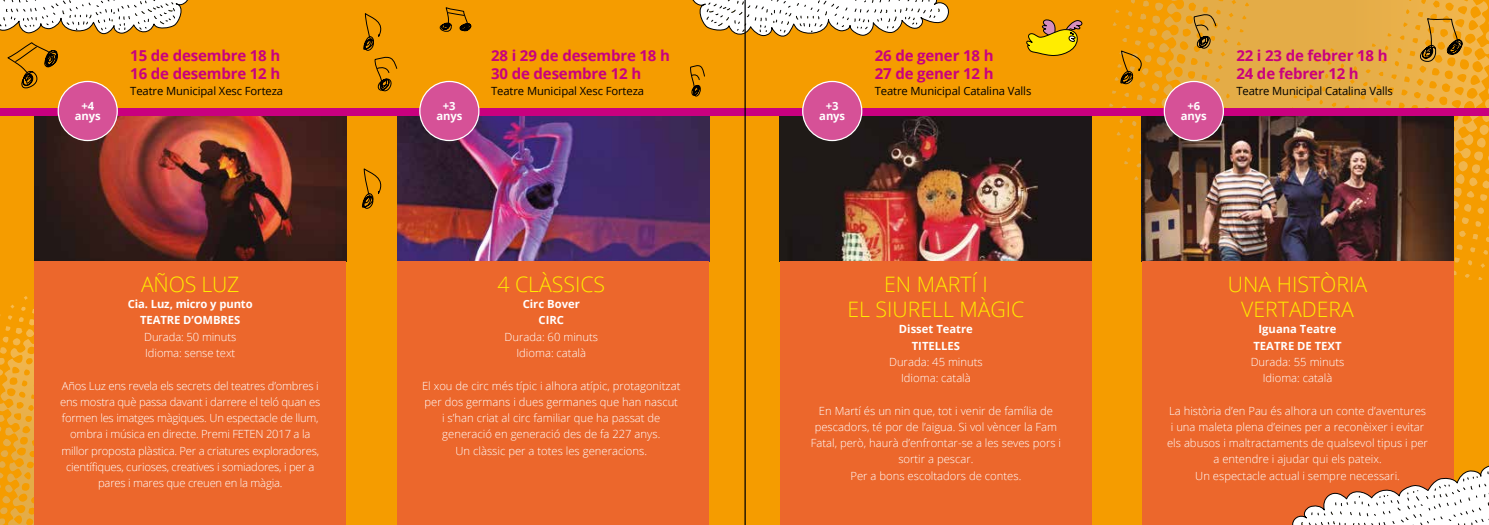
<style>
.page{position:relative;width:1489px;height:525px;background:#fff}
.page>*{position:absolute;margin:0;border:0;box-sizing:border-box;transform-origin:0 0}
.t1{font:300 21.25px/25px "Open Sans";color:#ffed00;text-align:center}
.t2{font:700 15px/17.5px "Open Sans";letter-spacing:-.01em;color:#c9007f}
.t3{font:300 11.25px/16.2px "Open Sans";color:#fff;text-align:center}
.t4{font:300 11.25px/16.2px "Open Sans";letter-spacing:-.02em;color:#fff;text-align:center}
.t5{font:700 11.25px/16.2px "Open Sans";color:#fff;text-align:center}
.t6{font:11.25px "Open Sans";letter-spacing:-.01em;color:#000}
</style>
<div class="page">
<div style="left:0;top:0;width:1488px;height:524px;background:#f59c00"></div>
<svg style="left:0;top:323px;width:34px;height:201px"></svg>
<img style="left:780px;top:115px;width:311px;height:147px">
<img style="left:397px;top:115px;width:312px;height:147px">
<img style="left:34px;top:115px;width:312px;height:147px">
<div style="left:397px;top:262px;width:312px;height:262px;background:#ec672c"></div>
<div style="left:34px;top:262px;width:312px;height:262px;background:#ec672c"></div>
<div style="left:780px;top:262px;width:311px;height:262px;background:#ec672c"></div>
<div style="left:1141px;top:262px;width:312px;height:262px;background:#ec672c"></div>
<svg style="left:1026px;top:19px;width:56px;height:37px"></svg>
<svg style="left:439px;top:7px;width:33px;height:25px"></svg>
<svg style="left:362px;top:168px;width:20px;height:41px"></svg>
<img style="left:1109px;top:0;width:380px;height:325px">
<svg style="left:363px;top:13px;width:34px;height:79px"></svg>
<svg style="left:690px;top:0;width:259px;height:98px"></svg>
<svg style="left:1292px;top:459px;width:196px;height:65px"></svg>
<svg style="left:0;top:0;width:188px;height:92px"></svg>
<div style="left:0;top:108px;width:1488px;height:7px;background:#c9007f"></div>
<div style="left:58px;top:81px;width:59px;height:59px;background:#d65197;border-radius:50%"></div>
<div style="left:58px;top:81px;width:60px;height:60px;border:1px solid #fff;border-radius:50%"></div>
<div style="left:420px;top:81px;width:59px;height:59px;background:#d65197;border-radius:50%"></div>
<div style="left:419px;top:81px;width:60px;height:60px;border:1px solid #fff;border-radius:50%"></div>
<div style="left:802px;top:81px;width:59px;height:59px;background:#d65197;border-radius:50%"></div>
<div style="left:802px;top:81px;width:60px;height:60px;border:1px solid #fff;border-radius:50%"></div>
<div style="left:1164px;top:81px;width:59px;height:59px;background:#d65197;border-radius:50%"></div>
<div style="left:1163px;top:81px;width:60px;height:60px;border:1px solid #fff;border-radius:50%"></div>
<hr style="left:744px;top:0;width:1px;height:524px;background:#000">
<p class="t5" style="left:75px;top:101px;width:27px;line-height:10px">+4 anys</p>
<h2 class="t2" style="left:130px;top:46px;width:151px">15 de desembre 18 h<br>16 de desembre 12 h</h2>
<p class="t6" style="left:130px;top:83px;width:154px">Teatre Municipal Xesc Forteza</p>
<h1 class="t1" style="left:141px;top:271px;width:100px">AÑOS LUZ</h1>
<p class="t5" style="left:128px;top:295px;width:126px">Cia. Luz, micro y punto<br>TEATRE D’OMBRES</p>
<p class="t3" style="left:144px;top:328px;width:93px;text-align:left">Durada: 50 minuts<br>Idioma: sense text</p>
<p class="t4" style="left:60px;top:377px;width:262px">Años Luz ens revela els secrets del teatres d’ombres i ens mostra què passa davant i darrere el teló quan es formen les imatges màgiques. Un espectacle de llum, ombra i música en directe. Premi FETEN 2017 a la millor proposta plàstica. Per a criatures exploradores, científiques, curioses, creatives i somiadores, i per a pares i mares que creuen en la màgia.</p>
<h2 class="t2" style="left:491px;top:46px;width:180px">28 i 29 de desembre 18 h<br>30 de desembre 12 h</h2>
<p class="t6" style="left:491px;top:83px;width:154px">Teatre Municipal Xesc Forteza</p>
<h2 class="t2" style="left:874px;top:46px;width:120px">26 de gener 18 h<br>27 de gener 12 h</h2>
<p class="t6" style="left:874px;top:83px;width:158px">Teatre Municipal Catalina Valls</p>
<p class="t5" style="left:436px;top:101px;width:27px;line-height:10px">+3 anys</p>
<p class="t5" style="left:819px;top:101px;width:27px;line-height:10px">+3 anys</p>
<p class="t5" style="left:1180px;top:101px;width:27px;line-height:10px">+6 anys</p>
<h2 class="t2" style="left:1236px;top:46px;width:153px">22 i 23 de febrer 18 h<br>24 de febrer 12 h</h2>
<p class="t6" style="left:1236px;top:83px;width:158px">Teatre Municipal Catalina Valls</p>
<h1 class="t1" style="left:497px;top:271px;width:109px">4 CLÀSSICS</h1>
<p class="t5" style="left:522px;top:295px;width:59px">Circ Bover<br>CIRC</p>
<p class="t3" style="left:504px;top:328px;width:95px">Durada: 60 minuts<br>Idioma: català</p>
<p class="t3" style="left:422px;top:377px;width:260px">El xou de circ més típic i alhora atípic, protagonitzat per dos germans i dues germanes que han nascut i s’han criat al circ familiar que ha passat de generació en generació des de fa 227 anys.<br>Un clàssic per a totes les generacions.</p>
<h1 class="t1" style="left:847px;top:271px;width:179px">EN MARTÍ I<br>EL SIURELL MÀGIC</h1>
<p class="t5" style="left:898px;top:320px;width:75px">Disset Teatre<br>TITELLES</p>
<p class="t3" style="left:889px;top:353px;width:95px">Durada: 45 minuts<br>Idioma: català</p>
<p class="t3" style="left:810px;top:402px;width:252px">En Martí és un nin que, tot i venir de família de pescadors, té por de l’aigua. Si vol vèncer la Fam Fatal, però, haurà d’enfrontar-se a les seves pors i sortir a pescar.<br>Per a bons escoltadors de contes.</p>
<h1 class="t1" style="left:1227px;top:271px;width:141px">UNA HISTÒRIA<br>VERTADERA</h1>
<p class="t5" style="left:1253px;top:320px;width:90px">Iguana Teatre<br>TEATRE DE TEXT</p>
<p class="t3" style="left:1250px;top:353px;width:95px">Durada: 55 minuts<br>Idioma: català</p>
<p class="t3" style="left:1167px;top:402px;width:262px">La història d’en Pau és alhora un conte d’aventures i una maleta plena d’eines per a reconèixer i evitar els abusos i maltractaments de qualsevol tipus i per a entendre i ajudar qui els pateix.<br>Un espectacle actual i sempre necessari.</p>
</div>
